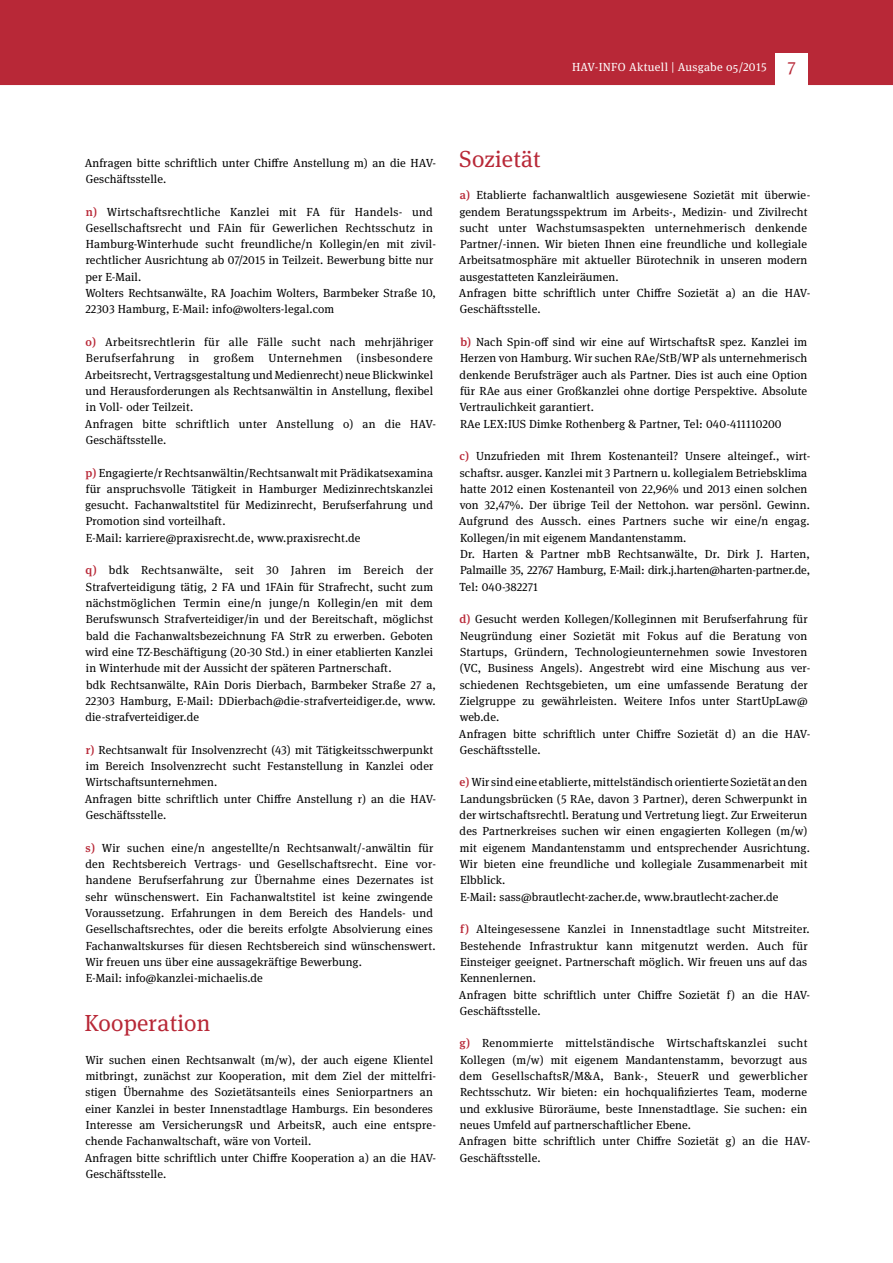
<style>
.page{position:relative;width:893px;height:1263px;background:#fff}
.page>*{position:absolute;margin:0;border:0;box-sizing:border-box;transform-origin:0 0}
.t1{font:23.25px "Meta Serif Pro";letter-spacing:.01em;color:#b82837}
.t2{font:11.7px/16.4px "Meta Serif Pro";letter-spacing:.01em;color:#000}
.t3{font:11.7px "Meta Serif Pro";letter-spacing:.03em;color:#fff}
.s1{font-size:18px;color:#b82837}
.s2{font-weight:500;color:#b82837}
</style>
<div class="page">
<div style="left:0;top:0;width:893px;height:84px;background:#b82837"></div>
<hr style="left:0;top:84px;width:893px;height:1px;background:#b82837">
<div style="left:776px;top:53px;width:32px;height:37px;background:#fff"></div>
<p class="t3" style="left:572px;top:58px;width:226px">HAV-INFO Aktuell | Ausgabe 05/2015 <span class="s1">7</span></p>
<p class="t2" style="left:85px;top:154px;width:353px">Anfragen bitte schriftlich unter Chiffre Anstellung m) an die HAV-<br>Geschäftsstelle.</p>
<p class="t2" style="left:85px;top:203px;width:352px"><span class="s2">n)</span> Wirtschaftsrechtliche Kanzlei mit FA für Handels- und Gesellschaftsrecht und FAin für Gewerlichen Rechtsschutz in Hamburg-Winterhude sucht freundliche/n Kollegin/en mit zivil&shy;rechtlicher Ausrichtung ab 07/2015 in Teilzeit. Bewerbung bitte nur per E-Mail.<br>Wolters Rechtsanwälte, RA Joachim Wolters, Barmbeker Straße 10, 22303 Hamburg, E-Mail: info@wolters-legal.com</p>
<p class="t2" style="left:85px;top:333px;width:353px"><span class="s2">o)</span> Arbeitsrechtlerin für alle Fälle sucht nach mehrjähriger Berufserfahrung in großem Unternehmen (insbesondere Arbeitsrecht, Vertragsgestaltung und Medienrecht) neue Blickwinkel und Herausforderungen als Rechtsanwältin in Anstellung, flexibel in Voll- oder Teilzeit.<br>Anfragen bitte schriftlich unter Anstellung o) an die HAV-Geschäftsstelle.</p>
<p class="t2" style="left:85px;top:464px;width:349px"><span class="s2">p)</span> Engagierte/r Rechtsanwältin/Rechtsanwalt mit Prädikatsexamina für anspruchsvolle Tätigkeit in Hamburger Medizinrechtskanzlei gesucht. Fachanwaltstitel für Medizinrecht, Berufserfahrung und Promotion sind vorteilhaft.<br>E-Mail: karriere@praxisrecht.de, www.praxisrecht.de</p>
<p class="t2" style="left:85px;top:562px;width:352px"><span class="s2">q)</span> bdk Rechtsanwälte, seit 30 Jahren im Bereich der Strafverteidigung tätig, 2 FA und 1FAin für Strafrecht, sucht zum nächstmöglichen Termin eine/n junge/n Kollegin/en mit dem Berufswunsch Strafverteidiger/in und der Bereitschaft, möglichst bald die Fachanwaltsbezeichnung FA StrR zu erwerben. Geboten wird eine TZ-Beschäftigung (20-30 Std.) in einer etablierten Kanzlei in Winterhude mit der Aussicht der späteren Partnerschaft.<br>bdk Rechtsanwälte, RAin Doris Dierbach, Barmbeker Straße 27 a, 22303 Hamburg, E-Mail: DDierbach@die-strafverteidiger.de, www. die-strafverteidiger.de</p>
<p class="t2" style="left:85px;top:741px;width:353px"><span class="s2">r)</span> Rechtsanwalt für Insolvenzrecht (43) mit Tätigkeitsschwerpunkt im Bereich Insolvenzrecht sucht Festanstellung in Kanzlei oder Wirtschaftsunternehmen.<br>Anfragen bitte schriftlich unter Chiffre Anstellung r) an die HAV-Geschäftsstelle.</p>
<p class="t2" style="left:85px;top:839px;width:352px"><span class="s2">s)</span> Wir suchen eine/n angestellte/n Rechtsanwalt/-anwältin für den Rechtsbereich Vertrags- und Gesellschaftsrecht. Eine vor&shy;handene Berufserfahrung zur Übernahme eines Dezernates ist sehr wünschenswert. Ein Fachanwaltstitel ist keine zwingende Voraussetzung. Erfahrungen in dem Bereich des Handels- und Gesellschaftsrechtes, oder die bereits erfolgte Absolvierung eines Fachanwaltskurses für diesen Rechtsbereich sind wünschenswert.<br>Wir freuen uns über eine aussagekräftige Bewerbung.<br>E-Mail: info@kanzlei-michaelis.de</p>
<h1 class="t1" style="left:84px;top:1006px;width:128px">Kooperation</h1>
<p class="t2" style="left:85px;top:1051px;width:353px">Wir suchen einen Rechtsanwalt (m/w), der auch eigene Klientel mitbringt, zunächst zur Kooperation, mit dem Ziel der mittelfri&shy;stigen Übernahme des Sozietätsanteils eines Seniorpartners an einer Kanzlei in bester Innenstadtlage Hamburgs. Ein besonderes Interesse am VersicherungsR und ArbeitsR, auch eine entspre&shy;chende Fachanwaltschaft, wäre von Vorteil.<br>Anfragen bitte schriftlich unter Chiffre Kooperation a) an die HAV-Geschäftsstelle.</p>
<h1 class="t1" style="left:459px;top:142px;width:83px">Sozietät</h1>
<p class="t2" style="left:459px;top:186px;width:353px"><span class="s2">a)</span> Etablierte fachanwaltlich ausgewiesene Sozietät mit überwie&shy;gendem Beratungsspektrum im Arbeits-, Medizin- und Zivilrecht sucht unter Wachstumsaspekten unternehmerisch denkende Partner/-innen. Wir bieten Ihnen eine freundliche und kollegiale Arbeitsatmosphäre mit aktueller Bürotechnik in unseren modern ausgestatteten Kanzleiräumen.<br>Anfragen bitte schriftlich unter Chiffre Sozietät a) an die HAV-Geschäftsstelle.</p>
<p class="t2" style="left:459px;top:333px;width:349px"><span class="s2">b)</span> Nach Spin-off sind wir eine auf WirtschaftsR spez. Kanzlei im Herzen von Hamburg. Wir suchen RAe/StB/WP als unternehmerisch denkende Berufsträger auch als Partner. Dies ist auch eine Option für RAe aus einer Großkanzlei ohne dortige Perspektive. Absolute Vertraulichkeit garantiert.<br>RAe LEX:IUS Dimke Rothenberg &amp; Partner, Tel: 040-411110200</p>
<p class="t2" style="left:459px;top:447px;width:353px"><span class="s2">c)</span> Unzufrieden mit Ihrem Kostenanteil? Unsere alteingef., wirt&shy;schaftsr. ausger. Kanzlei mit 3 Partnern u. kollegialem Betriebsklima hatte 2012 einen Kostenanteil von 22,96% und 2013 einen solchen von 32,47%. Der übrige Teil der Nettohon. war persönl. Gewinn.<br>Aufgrund des Aussch. eines Partners suche wir eine/n engag.<br>Kollegen/in mit eigenem Mandantenstamm.<br>Dr. Harten &amp; Partner mbB Rechtsanwälte, Dr. Dirk J. Harten, Palmaille 35, 22767 Hamburg, E-Mail: dirk.j.harten@harten-partner.de, Tel: 040-382271</p>
<p class="t2" style="left:459px;top:610px;width:353px"><span class="s2">d)</span> Gesucht werden Kollegen/Kolleginnen mit Berufserfahrung für Neugründung einer Sozietät mit Fokus auf die Beratung von Startups, Gründern, Technologieunternehmen sowie Investoren (VC, Business Angels). Angestrebt wird eine Mischung aus ver&shy;schiedenen Rechtsgebieten, um eine umfassende Beratung der Zielgruppe zu gewährleisten. Weitere Infos unter StartUpLaw@ web.de.<br>Anfragen bitte schriftlich unter Chiffre Sozietät d) an die HAV-Geschäftsstelle.</p>
<p class="t2" style="left:460px;top:774px;width:352px"><span class="s2">e)</span> Wir sind eine etablierte, mittelständisch orientierte Sozietät an den Landungsbrücken (5 RAe, davon 3 Partner), deren Schwerpunkt in der wirtschaftsrechtl. Beratung und Vertretung liegt. Zur Erweiterun des Partnerkreises suchen wir einen engagierten Kollegen (m/w) mit eigenem Mandantenstamm und entsprechender Ausrichtung.<br>Wir bieten eine freundliche und kollegiale Zusammenarbeit mit Elbblick.<br>E-Mail: sass@brautlecht-zacher.de, www.brautlecht-zacher.de</p>
<p class="t2" style="left:459px;top:920px;width:353px"><span class="s2">f)</span> Alteingesessene Kanzlei in Innenstadtlage sucht Mitstreiter.<br>Bestehende Infrastruktur kann mitgenutzt werden. Auch für Einsteiger geeignet. Partnerschaft möglich. Wir freuen uns auf das Kennenlernen.<br>Anfragen bitte schriftlich unter Chiffre Sozietät f) an die HAV-Geschäftsstelle.</p>
<p class="t2" style="left:459px;top:1035px;width:353px"><span class="s2">g)</span> Renommierte mittelständische Wirtschaftskanzlei sucht Kollegen (m/w) mit eigenem Mandantenstamm, bevorzugt aus dem GesellschaftsR/M&amp;A, Bank-, SteuerR und gewerblicher Rechtsschutz. Wir bieten: ein hochqualifiziertes Team, moderne und exklusive Büroräume, beste Innenstadtlage. Sie suchen: ein neues Umfeld auf partnerschaftlicher Ebene.<br>Anfragen bitte schriftlich unter Chiffre Sozietät g) an die HAV-Geschäftsstelle.</p>
</div>
